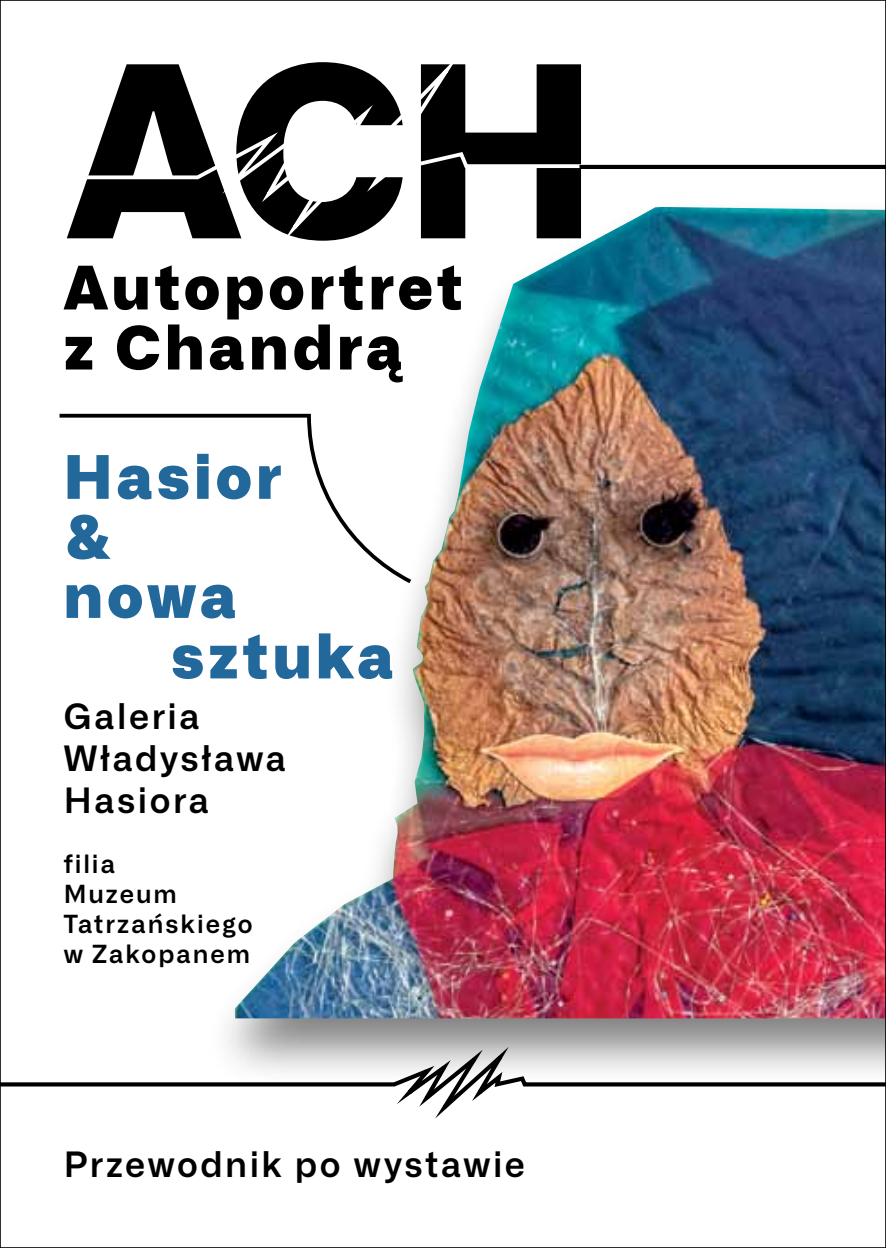
<style>
.page{position:relative;width:886px;height:1248px;background:#fff}
.page>*{position:absolute;margin:0;border:0;box-sizing:border-box;transform-origin:0 0}
.t1{font:900 60px/60px "Alliance No.1";letter-spacing:.075em;color:#000}
.t2{font:900 60px/60px "Alliance No.1";letter-spacing:.075em;color:#22689b}
.t3{font:600 35px/42px "Alliance No.1";letter-spacing:.07em;color:#000}
.t4{font:600 25px/30px "Alliance No.1";letter-spacing:.08em;color:#000}
</style>
<div class="page">
<svg style="left:92px;top:62px;width:489px;height:101px"></svg>
<img style="left:2px;top:163px;width:882px;height:956px">
<svg style="left:56px;top:412px;width:359px;height:174px"></svg>
<h1 class="t1" style="left:64px;top:258px;width:400px">Autoportret z Chandrą</h1>
<h1 class="t2" style="left:64px;top:447px;width:219px">Hasior &amp;</h1>
<h1 class="t2" style="left:64px;top:566px;width:174px">nowa</h1>
<h1 class="t2" style="left:171px;top:626px;width:223px">sztuka</h1>
<p class="t3" style="left:64px;top:695px;width:224px">Galeria<br>Władysława<br>Hasiora</p>
<p class="t4" style="left:64px;top:848px;width:190px">filia<br>Muzeum<br>Tatrzańskiego w Zakopanem</p>
<p class="t3" style="left:64px;top:1142px;width:463px">Przewodnik po wystawie</p>
</div>
